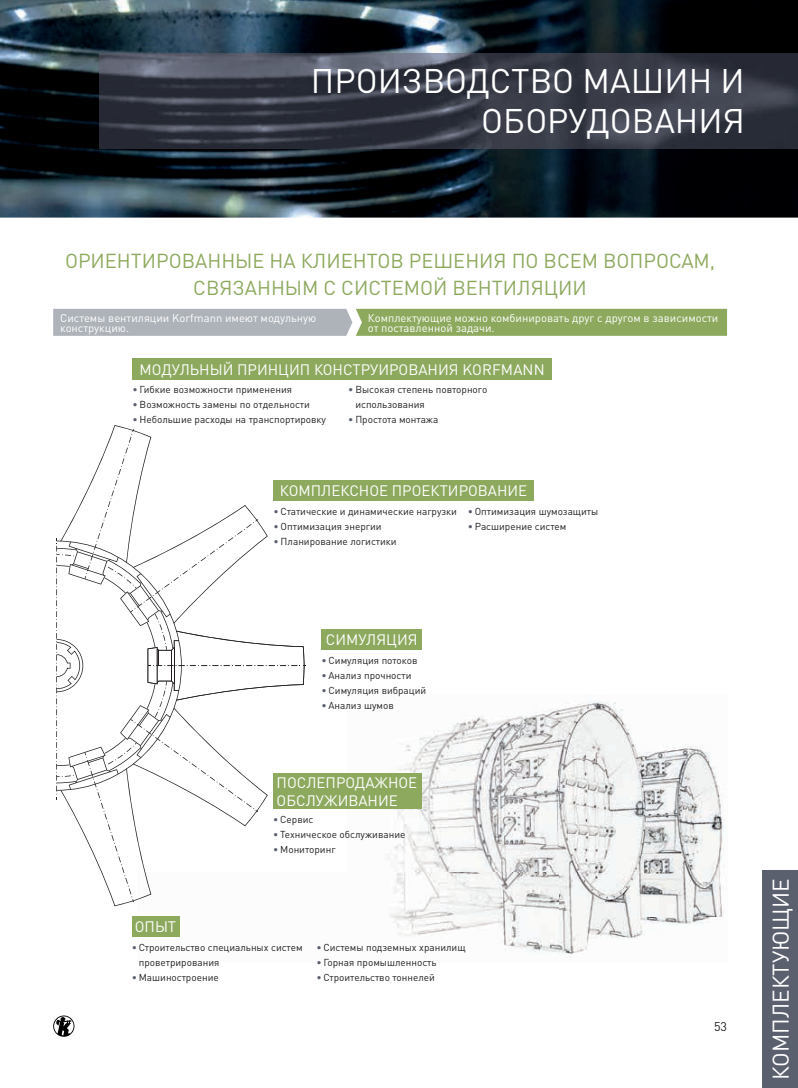
<style>
.page{position:relative;width:798px;height:1088px;background:#fff}
.page>*{position:absolute;margin:0;border:0;box-sizing:border-box;transform-origin:0 0}
.t1{font:33.75px/40.5px "DIN Pro";color:#fff;text-align:right}
.t2{font:22.5px "DIN Pro";color:#fff}
.t3{font:20px/27px "DIN Pro";color:#8da95e;text-align:center}
.t4{font:15px/18px "DIN Pro";color:#fff}
.t5{font:12.5px "DIN Pro";color:#231f20}
.t6{font:11.25px/10px "DIN Pro";color:#fff}
.t7{font:10px/15px "DIN Pro";color:#231f20}
.s1{color:#5b606f}
</style>
<div class="page">
<svg style="left:53px;top:1015px;width:21px;height:22px"></svg>
<img style="left:0;top:0;width:797px;height:218px">
<img style="left:99px;top:53px;width:698px;height:96px">
<img style="left:179px;top:701px;width:546px;height:253px">
<svg style="left:56px;top:425px;width:249px;height:481px"></svg>
<div style="left:762px;top:870px;width:35px;height:218px;background:#5b606f"></div>
<svg style="left:53px;top:309px;width:673px;height:27px;background:#9daf89"></svg>
<div style="left:132px;top:358px;width:419px;height:22px;background:#8da95e"></div>
<div style="left:273px;top:480px;width:260px;height:20px;background:#8da95e"></div>
<div style="left:321px;top:629px;width:101px;height:21px;background:#8da95e"></div>
<div style="left:273px;top:773px;width:149px;height:35px;background:#8da95e"></div>
<div style="left:132px;top:916px;width:47px;height:21px;background:#8da95e"></div>
<h1 class="t1" style="left:311px;top:59px;width:435px">ПРОИЗВОДСТВО МАШИН И<br>ОБОРУДОВАНИЯ</h1>
<h3 class="t3" style="left:65px;top:247px;width:651px">ОРИЕНТИРОВАННЫЕ НА КЛИЕНТОВ РЕШЕНИЯ ПО ВСЕМ ВОПРОСАМ,<br>СВЯЗАННЫМ С СИСТЕМОЙ ВЕНТИЛЯЦИИ</h3>
<p class="t6" style="left:60px;top:312px;width:257px">Системы вентиляции Korfmann имеют модульную конструкцию.</p>
<p class="t6" style="left:368px;top:312px;width:352px">Комплектующие можно комбинировать друг с другом в зависимости от поставленной задачи.</p>
<h3 class="t4" style="left:140px;top:360px;width:406px">МОДУЛЬНЫЙ ПРИНЦИП КОНСТРУИРОВАНИЯ KORFMANN</h3>
<p class="t7" style="left:132px;top:381px;width:161px"><span class="s1">•</span> Гибкие возможности применения</p>
<p class="t7" style="left:132px;top:396px;width:179px"><span class="s1">•</span> Возможность замены по отдельности</p>
<p class="t7" style="left:132px;top:411px;width:195px"><span class="s1">•</span> Небольшие расходы на транспортировку</p>
<p class="t7" style="left:355px;top:381px;width:133px;text-indent:-7px"><span class="s1">•</span> Высокая степень повторного использования</p>
<p class="t7" style="left:348px;top:411px;width:92px"><span class="s1">•</span> Простота монтажа</p>
<h3 class="t4" style="left:280px;top:481px;width:249px">КОМПЛЕКСНОЕ ПРОЕКТИРОВАНИЕ</h3>
<h3 class="t4" style="left:135px;top:917px;width:43px">ОПЫТ</h3>
<p class="t7" style="left:273px;top:503px;width:185px"><span class="s1">•</span> Статические и динамические нагрузки</p>
<p class="t7" style="left:273px;top:518px;width:109px"><span class="s1">•</span> Оптимизация энергии</p>
<p class="t7" style="left:273px;top:533px;width:124px"><span class="s1">•</span> Планирование логистики</p>
<p class="t7" style="left:467px;top:503px;width:132px"><span class="s1">•</span> Оптимизация шумозащиты</p>
<p class="t7" style="left:467px;top:518px;width:100px"><span class="s1">•</span> Расширение систем</p>
<h3 class="t4" style="left:326px;top:630px;width:93px">СИМУЛЯЦИЯ</h3>
<p class="t7" style="left:321px;top:652px;width:97px"><span class="s1">•</span> Симуляция потоков</p>
<p class="t7" style="left:321px;top:667px;width:91px"><span class="s1">•</span> Анализ прочности</p>
<p class="t7" style="left:321px;top:682px;width:106px"><span class="s1">•</span> Симуляция вибраций</p>
<p class="t7" style="left:321px;top:697px;width:74px"><span class="s1">•</span> Анализ шумов</p>
<h3 class="t4" style="left:276px;top:772px;width:142px">ПОСЛЕПРОДАЖНОЕ<br>ОБСЛУЖИВАНИЕ</h3>
<p class="t7" style="left:273px;top:811px;width:42px"><span class="s1">•</span> Сервис</p>
<p class="t7" style="left:273px;top:826px;width:134px"><span class="s1">•</span> Техническое обслуживание</p>
<p class="t7" style="left:273px;top:841px;width:64px"><span class="s1">•</span> Мониторинг</p>
<p class="t7" style="left:139px;top:939px;width:165px;text-indent:-7px"><span class="s1">•</span> Строительство специальных систем проветрирования</p>
<p class="t7" style="left:132px;top:969px;width:88px"><span class="s1">•</span> Машиностроение</p>
<p class="t7" style="left:316px;top:939px;width:151px"><span class="s1">•</span> Системы подземных хранилищ</p>
<p class="t7" style="left:316px;top:954px;width:122px"><span class="s1">•</span> Горная промышленность</p>
<p class="t7" style="left:316px;top:969px;width:120px"><span class="s1">•</span> Строительство тоннелей</p>
<p class="t5" style="left:713px;top:1018px;width:15px">53</p>
<h2 class="t2" style="left:765px;top:1080px;width:203px;rotate:-90deg">КОМПЛЕКТУЮЩИЕ</h2>
</div>
